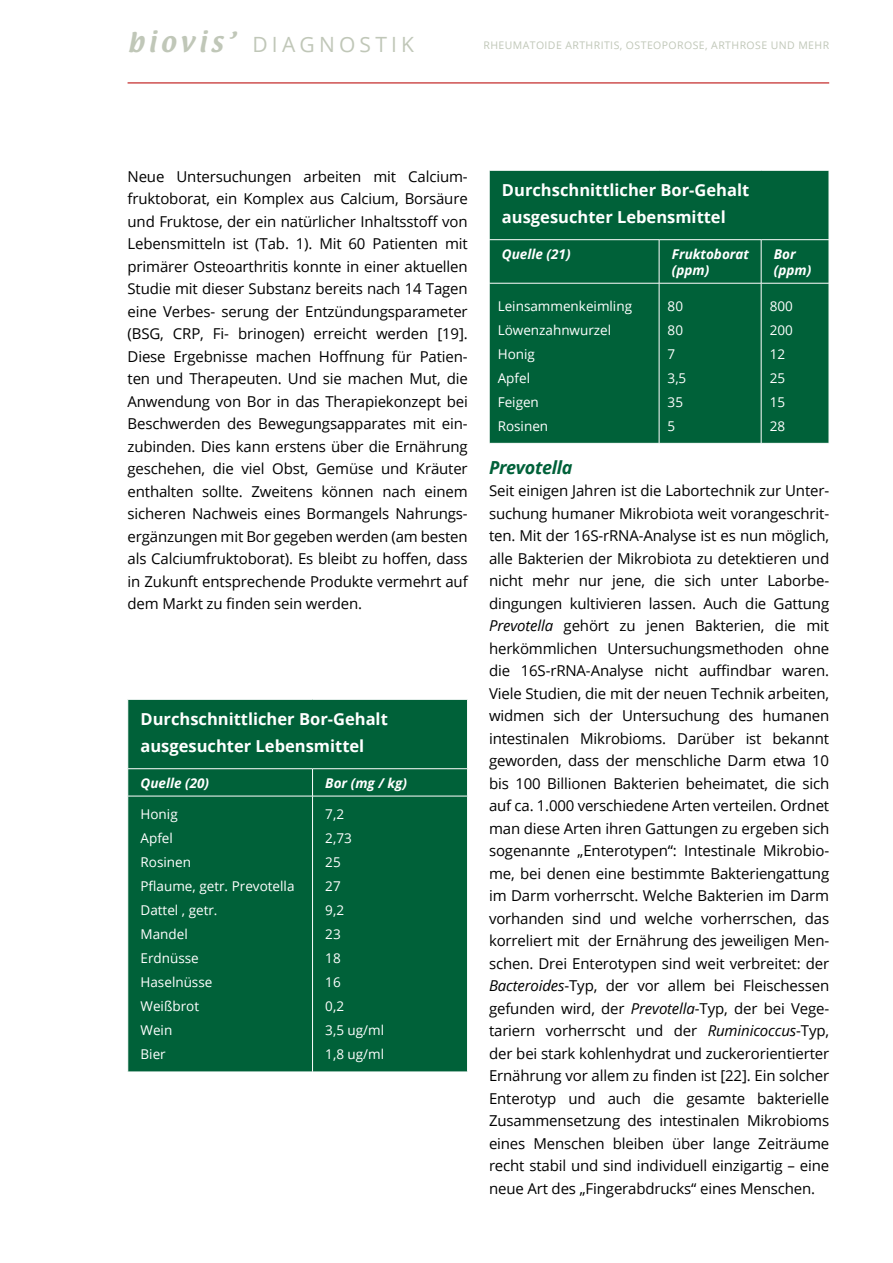
<style>
.page{position:relative;width:893px;height:1263px;background:#fff}
.page>*{position:absolute;margin:0;border:0;box-sizing:border-box;transform-origin:0 0}
.t1{font:21px "Open Sans";letter-spacing:.2em;color:#c0c7b8}
.t2{font:italic 700 18px "Open Sans";letter-spacing:-.02em;color:#006139}
.t3{font:700 16.5px/27px "Open Sans";color:#fff}
.dzielenie_wyrazow{font:15px/22.5px "Open Sans";letter-spacing:-.01em;color:#000;text-align:justify}
.t4{font:13.5px/24px "Open Sans";color:#fff}
.t5{font:italic 700 13.5px/16.2px "Open Sans";color:#fff}
.t6{font:10.5px "Open Sans";letter-spacing:.04em;color:#c0c7b8}
.s1{font-family:"Textile";font-size:24px}
.s2{font-style:italic}
</style>
<div class="page">
<hr style="left:128px;top:82px;width:701px;height:1px;background:#be1716">
<div style="left:128px;top:700px;width:339px;height:372px;background:#006139"></div>
<hr style="left:128px;top:768px;width:185px;height:1px;background:#fff">
<svg style="left:127px;top:769px;width:1px;height:27px"></svg>
<hr style="left:313px;top:768px;width:155px;height:1px;background:#fff">
<svg style="left:312px;top:769px;width:1px;height:27px"></svg>
<hr style="left:128px;top:796px;width:185px;height:1px;background:#fff">
<hr style="left:313px;top:796px;width:155px;height:1px;background:#fff">
<hr style="left:312px;top:796px;width:1px;height:276px;background:#fff">
<div style="left:490px;top:171px;width:339px;height:272px;background:#006139"></div>
<hr style="left:489px;top:239px;width:170px;height:1px;background:#fff">
<hr style="left:659px;top:239px;width:102px;height:1px;background:#fff">
<hr style="left:659px;top:240px;width:1px;height:43px;background:#fff">
<hr style="left:761px;top:239px;width:68px;height:1px;background:#fff">
<hr style="left:761px;top:240px;width:1px;height:43px;background:#fff">
<hr style="left:489px;top:283px;width:170px;height:1px;background:#fff">
<hr style="left:659px;top:283px;width:102px;height:1px;background:#fff">
<hr style="left:659px;top:283px;width:1px;height:160px;background:#fff">
<hr style="left:761px;top:283px;width:68px;height:1px;background:#fff">
<hr style="left:761px;top:283px;width:1px;height:160px;background:#fff">
<h1 class="t1" style="left:128px;top:30px;width:288px"><span class="s1">biovis’</span> DIAGNOSTIK</h1>
<p class="t6" style="left:483px;top:38px;width:347px">RHEUMATOIDE ARTHRITIS, OSTEOPOROSE, ARTHROSE UND MEHR</p>
<p class="dzielenie_wyrazow" style="left:128px;top:164px;width:342px">Neue Untersuchungen arbeiten mit Calcium&shy;fruktoborat, ein Komplex aus Calcium, Borsäure und Fruktose, der ein natürlicher Inhaltsstoff von Lebensmitteln ist (Tab. 1). Mit 60 Patienten mit primärer Osteoarthritis konnte in einer aktuellen Studie mit dieser Substanz bereits nach 14 Tagen eine Verbes- serung der Entzündungsparameter (BSG, CRP, Fi- brinogen) erreicht werden [19].<br>Diese Ergebnisse machen Hoffnung für Patien&shy;ten und Therapeuten. Und sie machen Mut, die Anwendung von Bor in das Therapiekonzept bei Beschwerden des Bewegungsapparates mit ein&shy;zubinden. Dies kann erstens über die Ernährung geschehen, die viel Obst, Gemüse und Kräuter enthalten sollte. Zweitens können nach einem sicheren Nachweis eines Bormangels Nahrungs&shy;ergänzungen mit Bor gegeben werden (am besten als Calciumfruktoborat). Es bleibt zu hoffen, dass in Zukunft entsprechende Produkte vermehrt auf dem Markt zu finden sein werden.</p>
<p class="t3" style="left:141px;top:705px;width:249px">Durchschnittlicher Bor-Gehalt ausgesuchter Lebensmittel</p>
<p class="t5" style="left:141px;top:774px;width:70px">Quelle (20)</p>
<p class="t5" style="left:325px;top:774px;width:83px">Bor (mg / kg)</p>
<p class="t4" style="left:141px;top:802px;width:39px">Honig</p>
<p class="t4" style="left:141px;top:826px;width:34px">Apfel</p>
<p class="t4" style="left:141px;top:850px;width:52px">Rosinen</p>
<p class="t4" style="left:141px;top:874px;width:156px">Pflaume, getr. Prevotella</p>
<p class="t4" style="left:141px;top:898px;width:79px">Dattel , getr.</p>
<p class="t4" style="left:141px;top:922px;width:49px">Mandel</p>
<p class="t4" style="left:141px;top:946px;width:60px">Erdnüsse</p>
<p class="t4" style="left:141px;top:970px;width:73px">Haselnüsse</p>
<p class="t4" style="left:141px;top:994px;width:60px">Weißbrot</p>
<p class="t4" style="left:141px;top:1018px;width:33px">Wein</p>
<p class="t4" style="left:141px;top:1042px;width:27px">Bier</p>
<p class="t4" style="left:325px;top:802px;width:20px">7,2</p>
<p class="t4" style="left:325px;top:826px;width:28px">2,73</p>
<p class="t4" style="left:325px;top:850px;width:17px">25</p>
<p class="t4" style="left:325px;top:874px;width:17px">27</p>
<p class="t4" style="left:325px;top:898px;width:20px">9,2</p>
<p class="t4" style="left:325px;top:922px;width:17px">23</p>
<p class="t4" style="left:325px;top:946px;width:17px">18</p>
<p class="t4" style="left:325px;top:970px;width:17px">16</p>
<p class="t4" style="left:325px;top:994px;width:20px">0,2</p>
<p class="t4" style="left:325px;top:1018px;width:60px">3,5 ug/ml</p>
<p class="t4" style="left:325px;top:1042px;width:60px">1,8 ug/ml</p>
<p class="t3" style="left:502px;top:176px;width:249px">Durchschnittlicher Bor-Gehalt</p>
<p class="t3" style="left:502px;top:203px;width:225px">ausgesuchter Lebensmittel</p>
<p class="t5" style="left:502px;top:245px;width:70px">Quelle (21)</p>
<p class="t5" style="left:672px;top:245px;width:79px">Fruktoborat (ppm)</p>
<p class="t5" style="left:774px;top:245px;width:39px">Bor (ppm)</p>
<p class="t4" style="left:498px;top:293px;width:136px">Leinsammenkeimling</p>
<p class="t4" style="left:498px;top:317px;width:115px">Löwenzahnwurzel<br>Honig</p>
<p class="t4" style="left:498px;top:365px;width:34px">Apfel</p>
<p class="t4" style="left:498px;top:389px;width:43px">Feigen</p>
<p class="t4" style="left:498px;top:413px;width:52px">Rosinen</p>
<p class="t4" style="left:668px;top:293px;width:17px">80</p>
<p class="t4" style="left:668px;top:317px;width:17px">80</p>
<p class="t4" style="left:668px;top:341px;width:9px">7</p>
<p class="t4" style="left:668px;top:365px;width:20px">3,5</p>
<p class="t4" style="left:668px;top:389px;width:17px">35</p>
<p class="t4" style="left:668px;top:413px;width:9px">5</p>
<p class="t4" style="left:770px;top:293px;width:25px">800</p>
<p class="t4" style="left:770px;top:317px;width:25px">200</p>
<p class="t4" style="left:770px;top:341px;width:17px">12</p>
<p class="t4" style="left:770px;top:365px;width:17px">25</p>
<p class="t4" style="left:770px;top:389px;width:17px">15</p>
<p class="t4" style="left:770px;top:413px;width:17px">28</p>
<p class="t2" style="left:489px;top:454px;width:85px">Prevotella</p>
<p class="dzielenie_wyrazow" style="left:489px;top:479px;width:342px">Seit einigen Jahren ist die Labortechnik zur Unter&shy;suchung humaner Mikrobiota weit vorangeschrit&shy;ten. Mit der 16S-rRNA-Analyse ist es nun möglich, alle Bakterien der Mikrobiota zu detektieren und nicht mehr nur jene, die sich unter Laborbe&shy;dingungen kultivieren lassen. Auch die Gattung <span class="s2">Prevotella</span> gehört zu jenen Bakterien, die mit herkömmlichen Untersuchungsmethoden ohne die 16S-rRNA-Analyse nicht auffindbar waren.<br>Viele Studien, die mit der neuen Technik arbeiten, widmen sich der Untersuchung des humanen intestinalen Mikrobioms. Darüber ist bekannt geworden, dass der menschliche Darm etwa 10 bis 100 Billionen Bakterien beheimatet, die sich auf ca. 1.000 verschiedene Arten verteilen. Ordnet man diese Arten ihren Gattungen zu ergeben sich sogenannte „Enterotypen“: Intestinale Mikrobio&shy;me, bei denen eine bestimmte Bakteriengattung im Darm vorherrscht. Welche Bakterien im Darm vorhanden sind und welche vorherrschen, das korreliert mit der Ernährung des jeweiligen Men&shy;schen. Drei Enterotypen sind weit verbreitet: der <span class="s2">Bacteroides</span>-Typ, der vor allem bei Fleischessen gefunden wird, der <span class="s2">Prevotella</span>-Typ, der bei Vege&shy;tariern vorherrscht und der <span class="s2">Ruminicoccus</span>-Typ, der bei stark kohlenhydrat und zuckerorientierter Ernährung vor allem zu finden ist [22]. Ein solcher Enterotyp und auch die gesamte bakterielle Zusammensetzung des intestinalen Mikrobioms eines Menschen bleiben über lange Zeiträume recht stabil und sind individuell einzigartig – eine neue Art des „Fingerabdrucks“ eines Menschen.</p>
</div>
